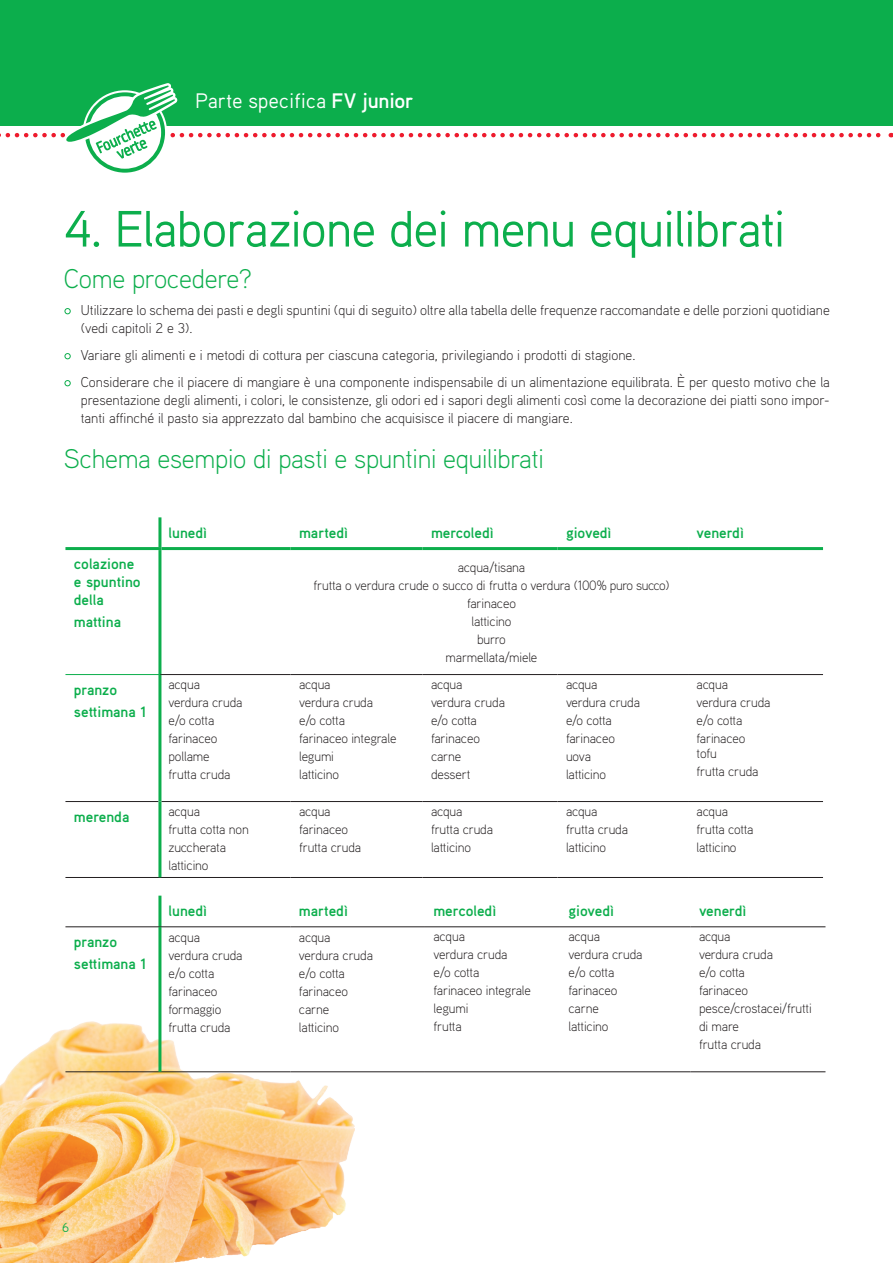
<style>
.page{position:relative;width:893px;height:1263px;background:#fff}
.page>*{position:absolute;margin:0;border:0;box-sizing:border-box;transform-origin:0 0}
.t1{font:51px "Aaux Pro OT";letter-spacing:-.03em;color:#0cae4c}
.t2{font:300 27px "Aaux Pro OT";letter-spacing:-.01em;color:#0cae4c}
.t3{font:21px "Aaux Pro OT";letter-spacing:-.01em;color:#fff}
.t4{font:700 15px/18px "Aaux Pro OT";color:#0cae4c}
.t5{font:300 14.25px/18px "Aaux Pro OT";color:#231f20}
.t6{font:300 13.5px/18px "Aaux Pro OT";letter-spacing:-.01em;color:#231f20}
.t7{font:13.05px "Aaux Pro OT";color:#0cae4c}
.s1{font-weight:700}
.s2{font-size:18px;color:#0cae4c}
</style>
<div class="page">
<img style="left:0;top:1022px;width:354px;height:241px">
<div style="left:0;top:0;width:893px;height:126px;background:#0cae4c"></div>
<svg style="left:0;top:83px;width:892px;height:90px"></svg>
<svg style="left:66px;top:550px;width:757px;height:124px"></svg>
<hr style="left:161px;top:801px;width:130px;height:1px;background:#231f20">
<hr style="left:291px;top:801px;width:131px;height:1px;background:#231f20">
<hr style="left:422px;top:801px;width:135px;height:1px;background:#231f20">
<hr style="left:557px;top:801px;width:131px;height:1px;background:#231f20">
<hr style="left:688px;top:801px;width:135px;height:1px;background:#231f20">
<hr style="left:158px;top:517px;width:3px;height:30px;background:#0cae4c">
<hr style="left:65px;top:547px;width:96px;height:3px;background:#0cae4c">
<hr style="left:65px;top:801px;width:93px;height:1px;background:#231f20">
<hr style="left:65px;top:877px;width:95px;height:1px;background:#231f20">
<hr style="left:161px;top:547px;width:130px;height:3px;background:#0cae4c">
<hr style="left:291px;top:547px;width:131px;height:3px;background:#0cae4c">
<hr style="left:422px;top:547px;width:135px;height:3px;background:#0cae4c">
<hr style="left:557px;top:547px;width:131px;height:3px;background:#0cae4c">
<hr style="left:688px;top:547px;width:135px;height:3px;background:#0cae4c">
<hr style="left:158px;top:550px;width:3px;height:124px;background:#0cae4c">
<hr style="left:65px;top:674px;width:95px;height:1px;background:#0cae4c">
<hr style="left:160px;top:877px;width:131px;height:1px;background:#231f20">
<hr style="left:291px;top:877px;width:131px;height:1px;background:#231f20">
<hr style="left:422px;top:877px;width:135px;height:1px;background:#231f20">
<hr style="left:557px;top:877px;width:131px;height:1px;background:#231f20">
<hr style="left:688px;top:877px;width:135px;height:1px;background:#231f20">
<hr style="left:160px;top:674px;width:131px;height:1px;background:#231f20">
<hr style="left:291px;top:674px;width:131px;height:1px;background:#231f20">
<hr style="left:422px;top:674px;width:135px;height:1px;background:#231f20">
<hr style="left:557px;top:674px;width:131px;height:1px;background:#231f20">
<hr style="left:688px;top:674px;width:135px;height:1px;background:#231f20">
<hr style="left:158px;top:675px;width:3px;height:126px;background:#0cae4c">
<hr style="left:158px;top:801px;width:3px;height:76px;background:#0cae4c">
<hr style="left:160px;top:1071px;width:130px;height:1px;background:#231f20">
<hr style="left:290px;top:1071px;width:135px;height:1px;background:#231f20">
<hr style="left:425px;top:1071px;width:135px;height:1px;background:#231f20">
<hr style="left:560px;top:1071px;width:130px;height:1px;background:#231f20">
<hr style="left:690px;top:1071px;width:135px;height:1px;background:#231f20">
<hr style="left:158px;top:896px;width:3px;height:31px;background:#0cae4c">
<hr style="left:65px;top:1071px;width:95px;height:1px;background:#231f20">
<hr style="left:65px;top:926px;width:95px;height:1px;background:#231f20">
<hr style="left:160px;top:926px;width:130px;height:1px;background:#231f20">
<hr style="left:290px;top:926px;width:135px;height:1px;background:#231f20">
<hr style="left:425px;top:926px;width:135px;height:1px;background:#231f20">
<hr style="left:560px;top:926px;width:130px;height:1px;background:#231f20">
<hr style="left:690px;top:926px;width:135px;height:1px;background:#231f20">
<hr style="left:158px;top:927px;width:3px;height:145px;background:#0cae4c">
<h3 class="t3" style="left:195px;top:87px;width:220px">Parte specifica <span class="s1">FV junior</span></h3>
<h1 class="t1" style="left:64px;top:197px;width:724px">4. Elaborazione dei menu equilibrati</h1>
<h2 class="t2" style="left:64px;top:262px;width:189px">Come procedere?</h2>
<p class="t5" style="left:81px;top:301px;width:750px;text-indent:-17px"><span class="s2">•</span> Utilizzare lo schema dei pasti e degli spuntini (qui di seguito) oltre alla tabella delle frequenze raccomandate e delle porzioni quotidiane (vedi capitoli 2 e 3).</p>
<p class="t5" style="left:64px;top:346px;width:573px"><span class="s2">•</span> Variare gli alimenti e i metodi di cottura per ciascuna categoria, privilegiando i prodotti di stagione.</p>
<p class="t5" style="left:81px;top:373px;width:751px;text-align:justify;text-indent:-17px"><span class="s2">•</span> Considerare che il piacere di mangiare è una componente indispensabile di un alimentazione equilibrata. È per questo motivo che la presentazione degli alimenti, i colori, le consistenze, gli odori ed i sapori degli alimenti così come la decorazione dei piatti sono impor&shy;tanti affinché il pasto sia apprezzato dal bambino che acquisisce il piacere di mangiare.</p>
<h2 class="t2" style="left:64px;top:442px;width:482px">Schema esempio di pasti e spuntini equilibrati</h2>
<p class="t4" style="left:74px;top:554px;width:68px">colazione e spuntino della</p>
<p class="t4" style="left:74px;top:612px;width:49px">mattina</p>
<p class="t4" style="left:168px;top:523px;width:40px">lunedì</p>
<p class="t4" style="left:299px;top:523px;width:50px">martedì</p>
<p class="t4" style="left:431px;top:523px;width:64px">mercoledì</p>
<p class="t4" style="left:566px;top:523px;width:47px">giovedì</p>
<p class="t4" style="left:696px;top:523px;width:49px">venerdì</p>
<p class="t6" style="left:313px;top:558px;width:357px;text-align:center">acqua/tisana<br>frutta o verdura crude o succo di frutta o verdura (100% puro succo) farinaceo<br>latticino<br>burro<br>marmellata/miele</p>
<p class="t4" style="left:74px;top:678px;width:74px;line-height:22.2px">pranzo settimana 1</p>
<p class="t6" style="left:168px;top:675px;width:75px">acqua verdura cruda e/o cotta farinaceo pollame<br>frutta cruda</p>
<p class="t6" style="left:299px;top:675px;width:99px">acqua<br>verdura cruda<br>e/o cotta farinaceo integrale legumi<br>latticino</p>
<p class="t6" style="left:431px;top:675px;width:75px">acqua verdura cruda e/o cotta farinaceo carne<br>dessert</p>
<p class="t6" style="left:566px;top:675px;width:75px">acqua verdura cruda e/o cotta farinaceo uova<br>latticino</p>
<p class="t6" style="left:696px;top:675px;width:75px">acqua verdura cruda e/o cotta farinaceo</p>
<p class="t6" style="left:696px;top:744px;width:64px">tofu<br>frutta cruda</p>
<p class="t4" style="left:74px;top:807px;width:57px">merenda</p>
<p class="t6" style="left:168px;top:802px;width:82px">acqua<br>frutta cotta non zuccherata latticino</p>
<p class="t6" style="left:299px;top:802px;width:64px">acqua farinaceo frutta cruda</p>
<p class="t6" style="left:431px;top:802px;width:64px">acqua frutta cruda latticino</p>
<p class="t6" style="left:566px;top:802px;width:64px">acqua frutta cruda latticino</p>
<p class="t6" style="left:696px;top:802px;width:59px">acqua frutta cotta latticino</p>
<p class="t4" style="left:168px;top:901px;width:40px">lunedì</p>
<p class="t4" style="left:299px;top:901px;width:50px">martedì</p>
<p class="t4" style="left:433px;top:901px;width:64px">mercoledì</p>
<p class="t4" style="left:568px;top:901px;width:47px">giovedì</p>
<p class="t4" style="left:699px;top:901px;width:49px">venerdì</p>
<p class="t4" style="left:74px;top:930px;width:74px;line-height:22.2px">pranzo settimana 1</p>
<p class="t6" style="left:168px;top:927px;width:75px">acqua verdura cruda e/o cotta farinaceo formaggio frutta cruda</p>
<p class="t6" style="left:299px;top:927px;width:75px">acqua verdura cruda e/o cotta farinaceo carne<br>latticino</p>
<p class="t6" style="left:433px;top:927px;width:99px">acqua<br>verdura cruda<br>e/o cotta farinaceo integrale legumi<br>frutta</p>
<p class="t6" style="left:568px;top:927px;width:75px">acqua verdura cruda e/o cotta farinaceo carne<br>latticino</p>
<p class="t6" style="left:699px;top:927px;width:114px">acqua<br>verdura cruda<br>e/o cotta<br>farinaceo pesce/crostacei/frutti di mare<br>frutta cruda</p>
<p class="t7" style="left:62px;top:1219px;width:9px">6</p>
</div>
